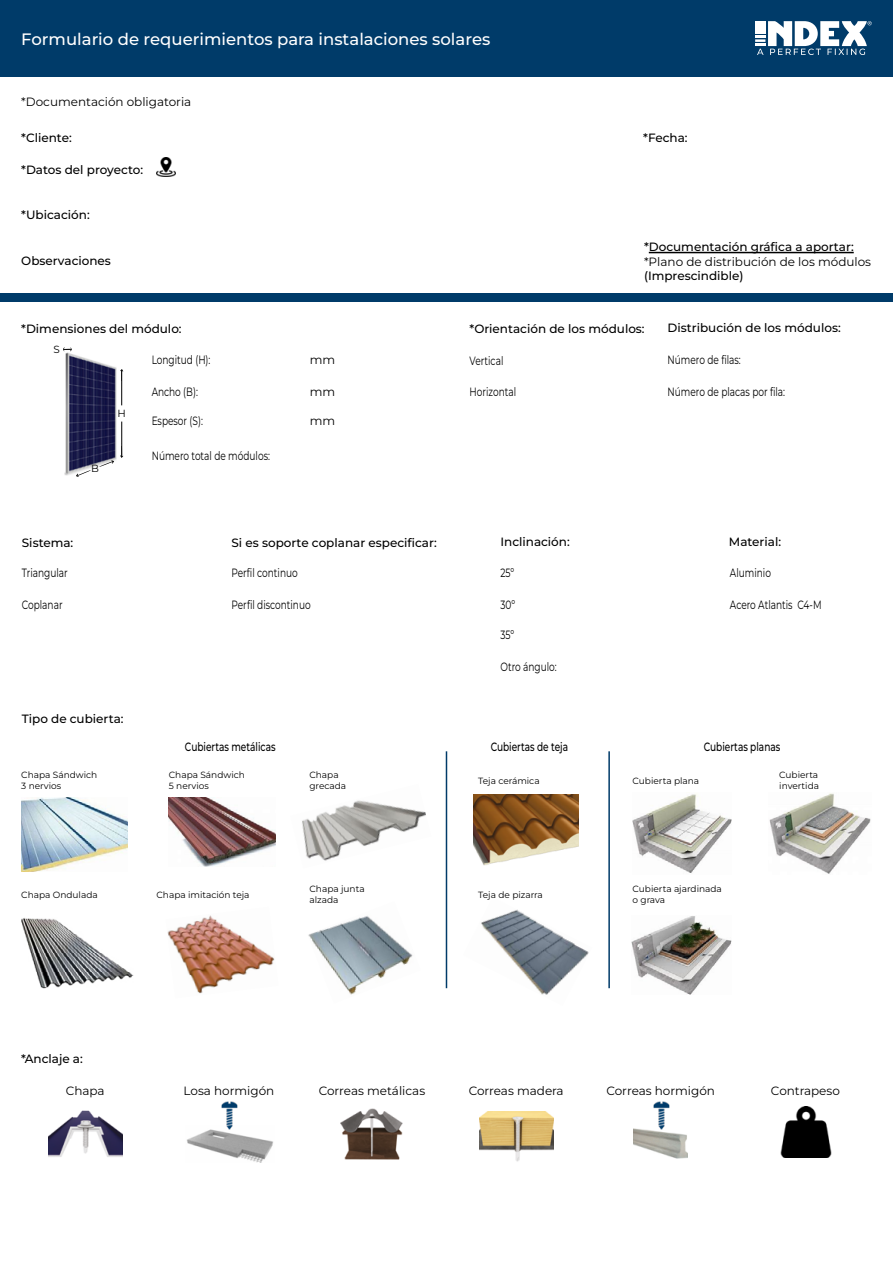
<style>
.page{position:relative;width:893px;height:1263px;background:#fff}
.page>*{position:absolute;margin:0;border:0;box-sizing:border-box;transform-origin:0 0}
.t1{font:100 16.5px "Montserrat";color:#fff}
.t2{font:100 12px/14.4px "Montserrat";color:#000}
.t3{font:100 12px "Montserrat";color:#000;scale:.75 1}
.t4{font:100 10.35px "Montserrat";color:#000}
.t5{font:100 9px/10.8px "Montserrat";color:#000}
</style>
<div class="page">
<img style="left:186px;top:1129px;width:87px;height:34px">
<img style="left:481px;top:909px;width:108px;height:86px">
<img style="left:308px;top:916px;width:105px;height:79px">
<div style="left:0;top:0;width:893px;height:76px;background:#003b69"></div>
<div style="left:0;top:293px;width:893px;height:9px;background:#003b69"></div>
<svg style="left:755px;top:21px;width:117px;height:34px"></svg>
<hr style="left:649px;top:252px;width:205px;height:1px;background:#000">
<img style="left:156px;top:157px;width:19px;height:19px">
<img style="left:64px;top:353px;width:53px;height:123px">
<svg style="left:99px;top:460px;width:15px;height:7px"></svg>
<svg style="left:63px;top:347px;width:9px;height:5px"></svg>
<svg style="left:76px;top:470px;width:15px;height:7px"></svg>
<hr style="left:446px;top:751px;width:1px;height:237px;background:#003b69">
<hr style="left:608px;top:751px;width:2px;height:237px;background:#003b69">
<img style="left:21px;top:798px;width:107px;height:74px">
<img style="left:473px;top:794px;width:106px;height:71px">
<img style="left:633px;top:794px;width:99px;height:79px">
<img style="left:769px;top:793px;width:102px;height:81px">
<img style="left:631px;top:916px;width:101px;height:79px">
<img style="left:22px;top:918px;width:112px;height:70px">
<img style="left:169px;top:798px;width:106px;height:68px">
<img style="left:167px;top:915px;width:108px;height:79px">
<img style="left:302px;top:800px;width:124px;height:61px">
<img style="left:49px;top:1110px;width:74px;height:47px">
<img style="left:633px;top:1128px;width:55px;height:31px">
<img style="left:340px;top:1108px;width:63px;height:51px">
<img style="left:479px;top:1111px;width:74px;height:51px">
<img style="left:780px;top:1106px;width:51px;height:51px">
<img style="left:221px;top:1101px;width:17px;height:28px">
<img style="left:649px;top:1101px;width:25px;height:28px">
<svg style="left:120px;top:444px;width:3px;height:14px"></svg>
<hr style="left:121px;top:422px;width:1px;height:35px;background:#000">
<svg style="left:120px;top:369px;width:3px;height:14px"></svg>
<hr style="left:121px;top:370px;width:1px;height:35px;background:#000">
<h1 class="t1" style="left:21px;top:28px;width:471px">Formulario de requerimientos para instalaciones solares</h1>
<p class="t2" style="left:21px;top:94px;width:172px">*Documentación obligatoria</p>
<p class="t2" style="left:21px;top:131px;width:52px">*Cliente:</p>
<p class="t2" style="left:643px;top:131px;width:46px">*Fecha:</p>
<p class="t2" style="left:21px;top:162px;width:123px">*Datos del proyecto:</p>
<p class="t2" style="left:21px;top:207px;width:70px">*Ubicación:</p>
<p class="t2" style="left:21px;top:253px;width:91px">Observaciones</p>
<p class="t2" style="left:644px;top:240px;width:229px">*Documentación gráfica a aportar: *Plano de distribución de los módulos (Imprescindible)</p>
<p class="t2" style="left:21px;top:321px;width:162px">*Dimensiones del módulo:</p>
<p class="t2" style="left:668px;top:320px;width:175px">Distribución de los módulos:</p>
<p class="t2" style="left:470px;top:321px;width:177px">*Orientación de los módulos:</p>
<p class="t4" style="left:54px;top:342px;width:8px">S</p>
<p class="t4" style="left:91px;top:461px;width:9px">B</p>
<p class="t4" style="left:117px;top:407px;width:10px">H</p>
<p class="t3" style="left:152px;top:352px;width:80px">Longitud (H):</p>
<p class="t2" style="left:310px;top:352px;width:27px">mm</p>
<p class="t2" style="left:310px;top:384px;width:27px">mm</p>
<p class="t2" style="left:310px;top:414px;width:27px">mm</p>
<p class="t3" style="left:152px;top:384px;width:63px">Ancho (B):</p>
<p class="t3" style="left:152px;top:413px;width:70px">Espesor (S):</p>
<p class="t3" style="left:152px;top:448px;width:159px">Número total de módulos:</p>
<p class="t3" style="left:668px;top:352px;width:99px">Número de filas:</p>
<p class="t3" style="left:470px;top:353px;width:47px">Vertical</p>
<p class="t3" style="left:470px;top:384px;width:64px">Horizontal</p>
<p class="t3" style="left:668px;top:384px;width:158px">Número de placas por fila:</p>
<p class="t2" style="left:22px;top:535px;width:53px">Sistema:</p>
<p class="t2" style="left:500px;top:534px;width:71px">Inclinación:</p>
<p class="t2" style="left:231px;top:535px;width:207px">Si es soporte coplanar especificar:</p>
<p class="t2" style="left:729px;top:534px;width:54px">Material:</p>
<p class="t3" style="left:22px;top:565px;width:63px">Triangular</p>
<p class="t3" style="left:231px;top:565px;width:90px">Perfil continuo</p>
<p class="t3" style="left:500px;top:565px;width:20px">25º</p>
<p class="t3" style="left:730px;top:565px;width:56px">Aluminio</p>
<p class="t3" style="left:22px;top:596px;width:56px">Coplanar</p>
<p class="t3" style="left:500px;top:596px;width:21px">30º</p>
<p class="t3" style="left:500px;top:627px;width:20px">35º</p>
<p class="t3" style="left:500px;top:658px;width:77px">Otro ángulo:</p>
<p class="t3" style="left:231px;top:596px;width:107px">Perfil discontinuo</p>
<p class="t3" style="left:730px;top:596px;width:124px">Acero Atlantis C4-M</p>
<p class="t2" style="left:22px;top:711px;width:103px">Tipo de cubierta:</p>
<p class="t3" style="left:185px;top:739px;width:122px">Cubiertas metálicas</p>
<p class="t3" style="left:491px;top:739px;width:105px">Cubiertas de teja</p>
<p class="t3" style="left:704px;top:739px;width:104px">Cubiertas planas</p>
<p class="t5" style="left:21px;top:769px;width:78px">Chapa Sándwich<br>3 nervios</p>
<p class="t5" style="left:478px;top:775px;width:63px">Teja cerámica</p>
<p class="t5" style="left:633px;top:775px;width:68px">Cubierta plana</p>
<p class="t5" style="left:779px;top:769px;width:41px">Cubierta invertida</p>
<p class="t5" style="left:169px;top:769px;width:78px">Chapa Sándwich<br>5 nervios</p>
<p class="t5" style="left:309px;top:769px;width:38px">Chapa grecada</p>
<p class="t5" style="left:21px;top:889px;width:78px">Chapa Ondulada</p>
<p class="t5" style="left:156px;top:889px;width:95px">Chapa imitación teja</p>
<p class="t5" style="left:309px;top:883px;width:57px">Chapa junta alzada</p>
<p class="t5" style="left:478px;top:889px;width:66px">Teja de pizarra</p>
<p class="t5" style="left:633px;top:883px;width:91px">Cubierta ajardinada o grava</p>
<p class="t2" style="left:21px;top:1051px;width:63px">*Anclaje a:</p>
<p class="t2" style="left:66px;top:1083px;width:40px">Chapa</p>
<p class="t2" style="left:184px;top:1083px;width:92px">Losa hormigón</p>
<p class="t2" style="left:319px;top:1083px;width:108px">Correas metálicas</p>
<p class="t2" style="left:469px;top:1083px;width:96px">Correas madera</p>
<p class="t2" style="left:606px;top:1083px;width:110px">Correas hormigón</p>
<p class="t2" style="left:771px;top:1083px;width:70px">Contrapeso</p>
</div>
